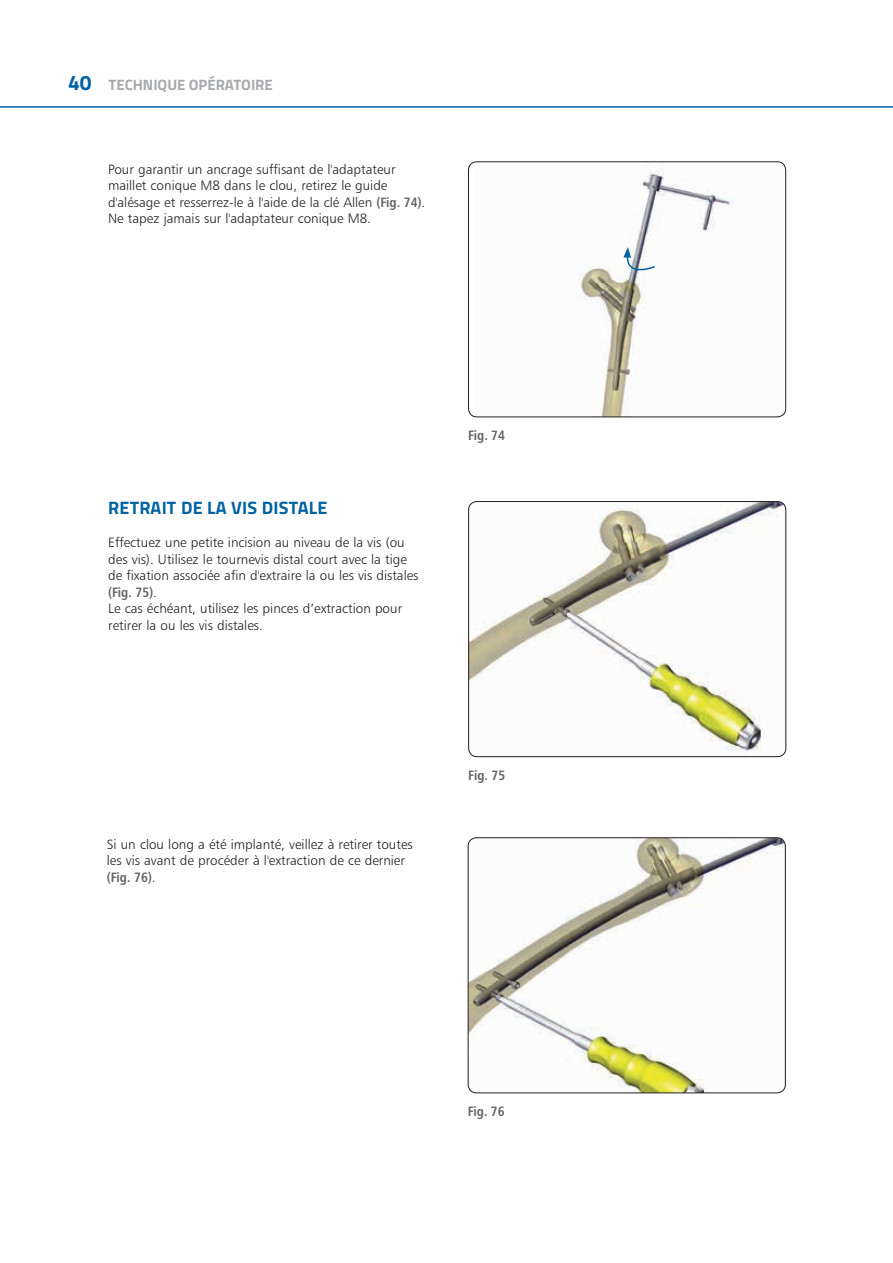
<style>
.page{position:relative;width:893px;height:1263px;background:#fff}
.page>*{position:absolute;margin:0;border:0;box-sizing:border-box;transform-origin:0 0}
.t1{font:700 18px "Titillium";letter-spacing:.01em;color:#0063a4}
.t2{font:700 15px "Titillium";color:#a8a9ad}
.t3{font:13.5px/16.5px "Humanist 777 BT Light B";color:#231f20}
.t4{font:13.5px "Humanist 777 BT Bold Condensed B";color:#636366}
.s1{font-size:21px;color:#0063a4}
.s2{font-family:"Humanist 777 BT Bold Condensed B";color:#636366}
.s3{font-family:"Humanist 777 BT Light B";color:#231f20}
</style>
<div class="page">
<hr style="left:0;top:106px;width:893px;height:2px;background:#0063a4">
<img style="left:577px;top:162px;width:209px;height:255px">
<div style="left:468px;top:161px;width:318px;height:256px;border:1px solid #231f20;border-radius:9px"></div>
<img style="left:469px;top:501px;width:317px;height:256px">
<div style="left:468px;top:501px;width:318px;height:256px;border:1px solid #231f20;border-radius:9px"></div>
<img style="left:468px;top:838px;width:317px;height:255px">
<div style="left:468px;top:837px;width:318px;height:256px;border:1px solid #231f20;border-radius:9px"></div>
<svg style="left:623px;top:247px;width:33px;height:31px"></svg>
<p class="t2" style="left:68px;top:73px;width:206px"><span class="s1">40</span> TECHNIQUE OPÉRATOIRE</p>
<p class="t3" style="left:108px;top:161px;width:319px">Pour garantir un ancrage suffisant de l'adaptateur maillet conique M8 dans le clou, retirez le guide d'alésage et resserrez-le à l'aide de la clé Allen <span class="s2">(Fig. 74)</span>.<br>Ne tapez jamais sur l'adaptateur conique M8.</p>
<h1 class="t1" style="left:108px;top:494px;width:221px">RETRAIT DE LA VIS DISTALE</h1>
<p class="t3" style="left:108px;top:534px;width:312px">Effectuez une petite incision au niveau de la vis (ou des vis). Utilisez le tournevis distal court avec la tige de fixation associée afin d'extraire la ou les vis distales</p>
<p class="t4" style="left:108px;top:584px;width:50px">(Fig. 75)<span class="s3">.</span></p>
<p class="t3" style="left:108px;top:600px;width:295px">Le cas échéant, utilisez les pinces d’extraction pour retirer la ou les vis distales.</p>
<p class="t4" style="left:468px;top:427px;width:38px">Fig. 74</p>
<p class="t3" style="left:107px;top:836px;width:307px">Si un clou long a été implanté, veillez à retirer toutes les vis avant de procéder à l'extraction de ce dernier</p>
<p class="t4" style="left:107px;top:869px;width:50px">(Fig. 76)<span class="s3">.</span></p>
<p class="t4" style="left:468px;top:767px;width:38px">Fig. 75</p>
<p class="t4" style="left:468px;top:1103px;width:38px">Fig. 76</p>
</div>
